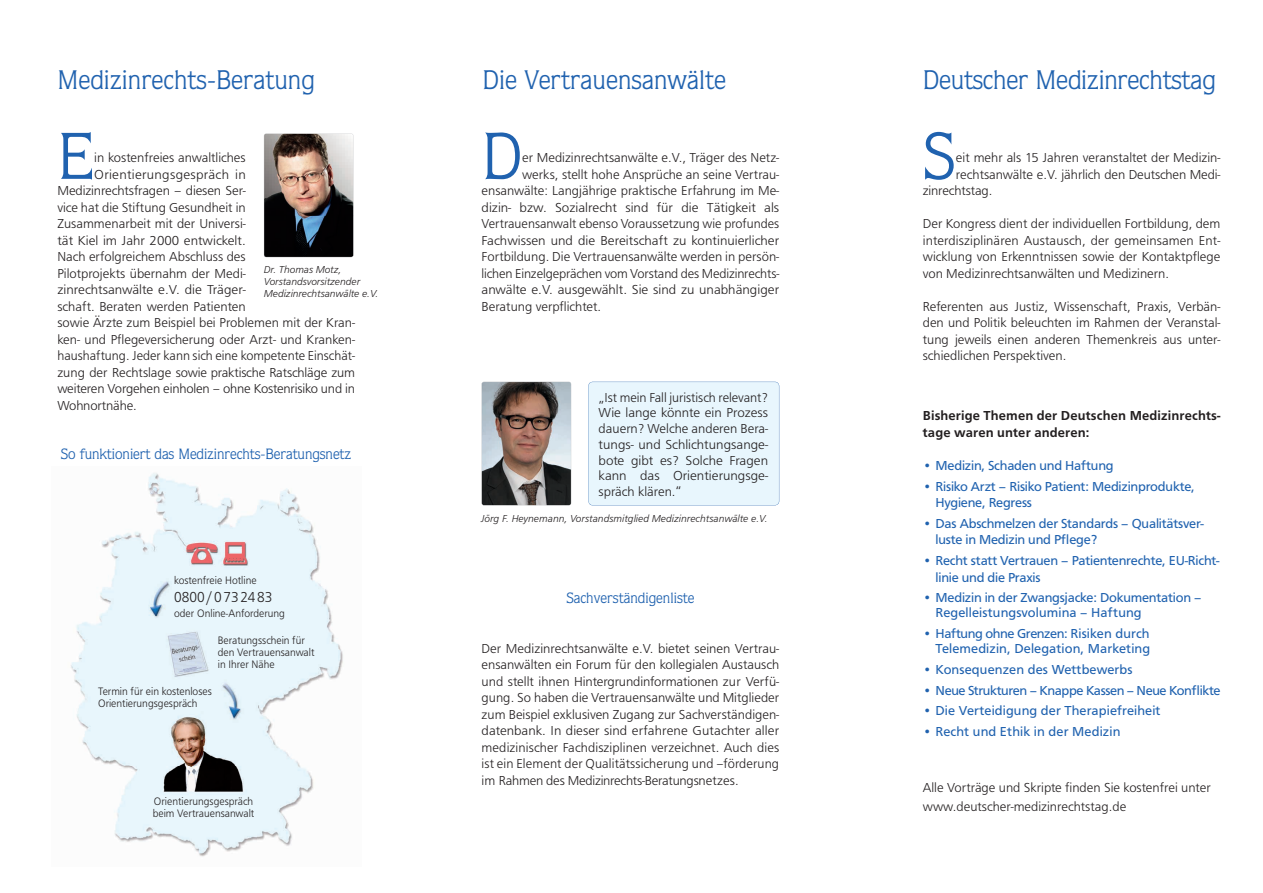
<style>
.page{position:relative;width:1263px;height:893px;background:#fff}
.page>*{position:absolute;margin:0;border:0;box-sizing:border-box;transform-origin:0 0}
.t1{font:66.45px "Quorum";color:#2062af}
.t2{font:27px "Quorum";color:#2062af}
.t3{font:15px "Quorum";letter-spacing:-.005em;color:#2062af}
.t4{font:300 15px "Frutus T";color:#231f20;scale:.95 1}
.t5{font:300 13.5px/16.5px "Frutus T";color:#231f20;text-align:justify}
.t6{font:13.5px/16.5px "Frutus T";letter-spacing:-.015em;color:#2062af}
.t7{font:13.5px/15px "Frutus T";letter-spacing:.01em;color:#2062af;text-align:right}
.t8{font:500 13.5px/16.5px "Frutus T";letter-spacing:.01em;color:#231f20}
.t9{font:300 13.5px "Frutus T";letter-spacing:.02em;color:#231f20}
.t10{font:300 11.25px/12px "Frutus T";color:#231f20;scale:.95 1}
.t11{font:italic 300 10.5px/12px "Frutus T";color:#231f20}
</style>
<div class="page">
<img style="left:264px;top:134px;width:89px;height:123px">
<img style="left:71px;top:473px;width:272px;height:384px">
<svg style="left:482px;top:382px;width:89px;height:123px;background:#7f7572"></svg>
<div style="left:588px;top:382px;width:191px;height:123px;background:#e8f6fd"></div>
<h2 class="t2" style="left:57px;top:64px;width:259px">Medizinrechts-Beratung</h2>
<h1 class="t1" style="left:57px;top:117px;width:38px">E</h1>
<p class="t5" style="left:94px;top:149px;width:153px">in kostenfreies anwaltliches</p>
<p class="t9" style="left:94px;top:166px;width:153px">Orientierungsgespräch in</p>
<p class="t5" style="left:57px;top:182px;width:190px">Medizinrechtsfragen – diesen Ser-</p>
<p class="t5" style="left:57px;top:199px;width:190px">vice hat die Stiftung Gesundheit in</p>
<p class="t5" style="left:57px;top:215px;width:190px">Zusammenarbeit mit der Universi-</p>
<p class="t5" style="left:57px;top:232px;width:190px">tät Kiel im Jahr 2000 entwickelt.</p>
<p class="t5" style="left:57px;top:248px;width:190px">Nach erfolgreichem Abschluss des</p>
<p class="t5" style="left:57px;top:265px;width:190px">Pilotprojekts übernahm der Medi-</p>
<p class="t5" style="left:57px;top:281px;width:190px">zinrechtsanwälte e.V. die Träger-</p>
<p class="t5" style="left:57px;top:298px;width:190px">schaft. Beraten werden Patienten</p>
<p class="t5" style="left:57px;top:314px;width:299px">sowie Ärzte zum Beispiel bei Problemen mit der Kran-</p>
<p class="t5" style="left:57px;top:331px;width:299px">ken- und Pflegeversicherung oder Arzt- und Kranken-</p>
<p class="t5" style="left:57px;top:347px;width:299px">haushaftung. Jeder kann sich eine kompetente Einschät-</p>
<p class="t5" style="left:57px;top:364px;width:299px">zung der Rechtslage sowie praktische Ratschläge zum</p>
<p class="t5" style="left:57px;top:380px;width:299px">weiteren Vorgehen einholen – ohne Kostenrisiko und in</p>
<p class="t5" style="left:57px;top:397px;width:81px">Wohnortnähe.</p>
<p class="t11" style="left:264px;top:264px;width:116px">Dr. Thomas Motz,<br>Vorstandsvorsitzender<br>Medizinrechtsanwälte e.V.</p>
<p class="t3" style="left:61px;top:445px;width:292px">So funktioniert das Medizinrechts-Beratungsnetz</p>
<p class="t10" style="left:174px;top:574px;width:88px">kostenfreie Hotline</p>
<p class="t4" style="left:174px;top:588px;width:105px">0800 / 0 73 24 83</p>
<p class="t10" style="left:174px;top:607px;width:118px">oder Online-Anforderung</p>
<p class="t10" style="left:218px;top:634px;width:103px">Beratungsschein für den Vertrauensanwalt in Ihrer Nähe</p>
<p class="t10" style="left:98px;top:685px;width:121px">Termin für ein kostenloses<br>Orientierungsgespräch</p>
<p class="t10" style="left:153px;top:795px;width:109px">Orientierungsgespräch beim Vertrauensanwalt</p>
<h2 class="t2" style="left:483px;top:64px;width:245px">Die Vertrauensanwälte</h2>
<h1 class="t1" style="left:482px;top:117px;width:42px">D</h1>
<p class="t5" style="left:522px;top:149px;width:258px">er Medizinrechtsanwälte e.V., Träger des Netz-</p>
<p class="t5" style="left:522px;top:166px;width:259px">werks, stellt hohe Ansprüche an seine Vertrau-</p>
<p class="t5" style="left:482px;top:182px;width:299px">ensanwälte: Langjährige praktische Erfahrung im Me-</p>
<p class="t5" style="left:482px;top:199px;width:299px">dizin- bzw. Sozialrecht sind für die Tätigkeit als</p>
<p class="t5" style="left:482px;top:215px;width:299px">Vertrauensanwalt ebenso Voraussetzung wie profundes</p>
<p class="t5" style="left:482px;top:232px;width:299px">Fachwissen und die Bereitschaft zu kontinuierlicher</p>
<p class="t5" style="left:482px;top:248px;width:299px">Fortbildung. Die Vertrauensanwälte werden in persön-</p>
<p class="t5" style="left:482px;top:265px;width:299px">lichen Einzelgeprächen vom Vorstand des Medizinrechts-</p>
<p class="t5" style="left:482px;top:281px;width:299px">anwälte e.V. ausgewählt. Sie sind zu unabhängiger</p>
<p class="t5" style="left:482px;top:298px;width:121px">Beratung verpflichtet.</p>
<p class="t5" style="left:599px;top:389px;width:171px;line-height:15.8px">„Ist mein Fall juristisch relevant?<br>Wie lange könnte ein Prozess dauern? Welche anderen Bera&shy;tungs- und Schlichtungsange&shy;bote gibt es? Solche Fragen kann das Orientierungsge&shy;spräch klären.“</p>
<p class="t11" style="left:481px;top:512px;width:288px">Jörg F. Heynemann, Vorstandsmitglied Medizinrechtsanwälte e.V.</p>
<p class="t3" style="left:566px;top:589px;width:130px">Sachverständigenliste</p>
<p class="t5" style="left:482px;top:640px;width:299px">Der Medizinrechtsanwälte e.V. bietet seinen Vertrau&shy;ensanwälten ein Forum für den kollegialen Austausch und stellt ihnen Hintergrundinformationen zur Verfü&shy;gung. So haben die Vertrauensanwälte und Mitglieder zum Beispiel exklusiven Zugang zur Sachverständigen&shy;datenbank. In dieser sind erfahrene Gutachter aller medizinischer Fachdisziplinen verzeichnet. Auch dies ist ein Element der Qualitätssicherung und –förderung im Rahmen des Medizinrechts-Beratungsnetzes.</p>
<h2 class="t2" style="left:923px;top:64px;width:295px">Deutscher Medizinrechtstag</h2>
<h1 class="t1" style="left:923px;top:117px;width:35px">S</h1>
<p class="t5" style="left:956px;top:149px;width:266px">eit mehr als 15 Jahren veranstaltet der Medizin-</p>
<p class="t5" style="left:956px;top:166px;width:266px">rechtsanwälte e.V. jährlich den Deutschen Medi-</p>
<p class="t5" style="left:923px;top:182px;width:71px">zinrechtstag.</p>
<p class="t5" style="left:923px;top:215px;width:299px">Der Kongress dient der individuellen Fortbildung, dem interdisziplinären Austausch, der gemeinsamen Ent&shy;wicklung von Erkenntnissen sowie der Kontaktpflege von Medizinrechtsanwälten und Medizinern.</p>
<p class="t5" style="left:923px;top:298px;width:299px">Referenten aus Justiz, Wissenschaft, Praxis, Verbän&shy;den und Politik beleuchten im Rahmen der Veranstal&shy;tung jeweils einen anderen Themenkreis aus unter&shy;schiedlichen Perspektiven.</p>
<p class="t8" style="left:923px;top:407px;width:299px">Bisherige Themen der Deutschen Medizinrechts&shy;tage waren unter anderen:</p>
<p class="t6" style="left:923px;top:457px;width:192px">• Medizin, Schaden und Haftung</p>
<p class="t6" style="left:935px;top:478px;width:261px;text-indent:-13px">• Risiko Arzt – Risiko Patient: Medizinprodukte,<br>Hygiene, Regress</p>
<p class="t6" style="left:935px;top:515px;width:270px;text-indent:-13px">• Das Abschmelzen der Standards – Qualitätsver&shy;luste in Medizin und Pflege?</p>
<p class="t6" style="left:935px;top:552px;width:286px;text-indent:-13px">• Recht statt Vertrauen – Patientenrechte, EU-Richt&shy;linie und die Praxis</p>
<p class="t6" style="left:935px;top:590px;width:267px;line-height:15px;text-indent:-13px">• Medizin in der Zwangsjacke: Dokumentation –<br>Regelleistungsvolumina – Haftung</p>
<p class="t7" style="left:923px;top:626px;width:229px">• Haftung ohne Grenzen: Risiken durch<br>Telemedizin, Delegation, Marketing</p>
<p class="t7" style="left:923px;top:662px;width:211px">• Konsequenzen des Wettbewerbs</p>
<p class="t6" style="left:923px;top:682px;width:299px">• Neue Strukturen – Knappe Kassen – Neue Konflikte</p>
<p class="t7" style="left:923px;top:703px;width:239px">• Die Verteidigung der Therapiefreiheit</p>
<p class="t7" style="left:923px;top:724px;width:199px">• Recht und Ethik in der Medizin</p>
<p class="t5" style="left:923px;top:778px;width:289px;line-height:18.6px">Alle Vorträge und Skripte finden Sie kostenfrei unter www.deutscher-medizinrechtstag.de</p>
</div>
